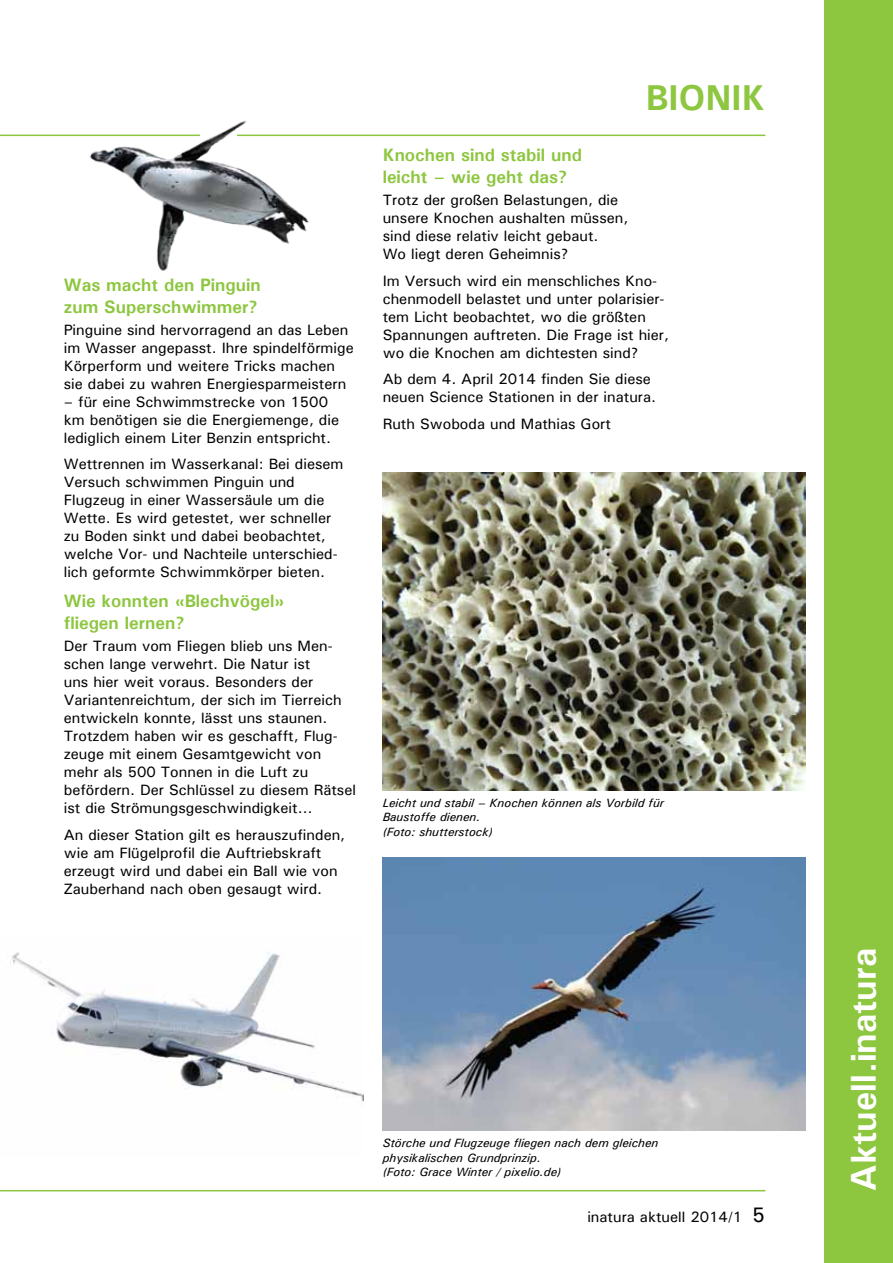
<style>
.page{position:relative;width:893px;height:1263px;background:#fff}
.page>*{position:absolute;margin:0;border:0;box-sizing:border-box;transform-origin:0 0}
.t1{font:700 36px "Univers";color:#fff}
.t2{font:700 36px "Univers";color:#8dc63f}
.t3{font:700 18px/21.6px "Univers";color:#8dc63f}
.t4{font:500 15px/18px "Univers";color:#000}
.t5{font:italic 500 12px/14.4px "Univers";color:#000}
.s1{font-size:21px}
</style>
<div class="page">
<hr style="left:0;top:135px;width:765px;height:1px;background:#8dc63f">
<hr style="left:0;top:1190px;width:765px;height:1px;background:#8dc63f">
<div style="left:825px;top:0;width:68px;height:1263px;background:#8dc63f"></div>
<img style="left:383px;top:858px;width:423px;height:272px">
<img style="left:11px;top:951px;width:353px;height:151px">
<img style="left:383px;top:473px;width:423px;height:317px">
<img style="left:0;top:120px;width:316px;height:151px">
<p class="t3" style="left:64px;top:274px;width:198px">Was macht den Pinguin zum Superschwimmer?</p>
<p class="t4" style="left:64px;top:320px;width:292px">Pinguine sind hervorragend an das Leben im Wasser angepasst. Ihre spindelförmige Körperform und weitere Tricks machen sie dabei zu wahren Energiesparmeistern</p>
<p class="t4" style="left:64px;top:392px;width:277px">– für eine Schwimmstrecke von 1500 km benötigen sie die Energiemenge, die lediglich einem Liter Benzin entspricht.</p>
<p class="t4" style="left:64px;top:455px;width:281px">Wettrennen im Wasserkanal: Bei diesem Versuch schwimmen Pinguin und Flugzeug in einer Wassersäule um die Wette. Es wird getestet, wer schneller zu Boden sinkt und dabei beobachtet, welche Vor- und Nachteile unterschied&shy;lich geformte Schwimmkörper bieten.</p>
<p class="t3" style="left:64px;top:590px;width:222px">Wie konnten «Blechvögel» fliegen lernen?</p>
<p class="t4" style="left:64px;top:637px;width:294px">Der Traum vom Fliegen blieb uns Men&shy;schen lange verwehrt. Die Natur ist<br>uns hier weit voraus. Besonders der Variantenreichtum, der sich im Tierreich entwickeln konnte, lässt uns staunen.<br>Trotzdem haben wir es geschafft, Flug&shy;zeuge mit einem Gesamtgewicht von mehr als 500 Tonnen in die Luft zu befördern. Der Schlüssel zu diesem Rätsel ist die Strömungsgeschwindigkeit…</p>
<p class="t4" style="left:64px;top:825px;width:283px">An dieser Station gilt es herauszufinden, wie am Flügelprofil die Auftriebskraft erzeugt wird und dabei ein Ball wie von Zauberhand nach oben gesaugt wird.</p>
<h1 class="t2" style="left:646px;top:75px;width:121px">BIONIK</h1>
<p class="t3" style="left:383px;top:144px;width:201px">Knochen sind stabil und leicht – wie geht das?</p>
<p class="t4" style="left:383px;top:191px;width:247px">Trotz der großen Belastungen, die unsere Knochen aushalten müssen, sind diese relativ leicht gebaut.<br>Wo liegt deren Geheimnis?</p>
<p class="t4" style="left:383px;top:271px;width:288px">Im Versuch wird ein menschliches Kno&shy;chenmodell belastet und unter polarisier&shy;tem Licht beobachtet, wo die größten Spannungen auftreten. Die Frage ist hier, wo die Knochen am dichtesten sind?</p>
<p class="t4" style="left:383px;top:370px;width:275px">Ab dem 4. April 2014 finden Sie diese neuen Science Stationen in der inatura.</p>
<p class="t4" style="left:383px;top:414px;width:230px">Ruth Swoboda und Mathias Gort</p>
<p class="t5" style="left:383px;top:795px;width:283px">Leicht und stabil – Knochen können als Vorbild für<br>Baustoffe dienen.<br>(Foto: shutterstock)</p>
<p class="t5" style="left:383px;top:1135px;width:277px">Störche und Flugzeuge fliegen nach dem gleichen physikalischen Grundprinzip.<br>(Foto: Grace Winter / pixelio.de)</p>
<p class="t4" style="left:587px;top:1207px;width:180px">inatura aktuell 2014/1 <span class="s1">5</span></p>
<h1 class="t1" style="left:841px;top:1191px;width:244px;rotate:-90deg">Aktuell.inatura</h1>
</div>
